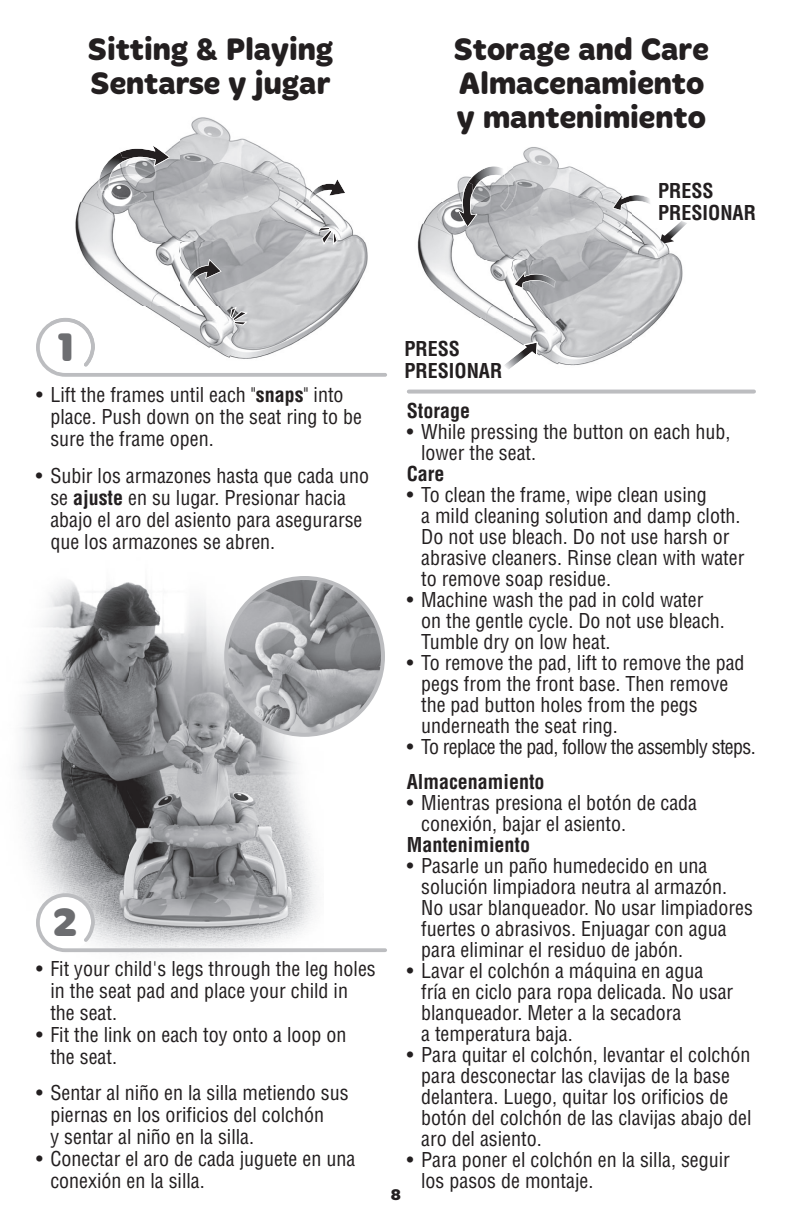
<style>
.page{position:relative;width:792px;height:1224px;background:#fff}
.page>*{position:absolute;margin:0;border:0;box-sizing:border-box;transform-origin:0 0}
.t1{font:700 41px "Merge Pro";color:#6c6d70}
.t2{font:700 32px/34px "Merge Pro";color:#231f20}
.t3{font:condensed 20px/21px "Helvetica LT Std";color:#231f20}
.t4{font:700 condensed 20px/22px "Helvetica LT Std";color:#231f20}
.t5{font:condensed 20px "Helvetica LT Std";letter-spacing:-.03em;color:#231f20}
.t6{font:700 16px "Merge Pro";color:#231f20}
.s1{font-weight:700}
</style>
<div class="page">
<img style="left:19px;top:576px;width:303px;height:315px">
<svg style="left:36px;top:891px;width:351px;height:63px"></svg>
<img style="left:75px;top:117px;width:293px;height:189px">
<img style="left:100px;top:156px;width:70px;height:50px">
<img style="left:99px;top:152px;width:34px;height:40px">
<img style="left:120px;top:145px;width:49px;height:21px">
<img style="left:309px;top:178px;width:37px;height:25px">
<img style="left:187px;top:259px;width:35px;height:32px">
<svg style="left:36px;top:306px;width:351px;height:71px"></svg>
<svg style="left:316px;top:226px;width:22px;height:20px"></svg>
<img style="left:417px;top:147px;width:266px;height:219px">
<img style="left:659px;top:220px;width:24px;height:25px">
<img style="left:660px;top:221px;width:27px;height:23px">
<img style="left:502px;top:342px;width:36px;height:27px">
<img style="left:467px;top:168px;width:50px;height:59px">
<img style="left:468px;top:166px;width:36px;height:28px">
<img style="left:458px;top:182px;width:19px;height:44px">
<img style="left:613px;top:193px;width:40px;height:18px">
<img style="left:514px;top:271px;width:42px;height:17px">
<img style="left:407px;top:389px;width:349px;height:5px">
<svg style="left:409px;top:390px;width:345px;height:4px"></svg>
<img style="left:226px;top:578px;width:157px;height:157px;border-radius:50%">
<div style="left:224px;top:576px;width:161px;height:161px;border:4px solid #bcbdc0;border-radius:50%"></div>
<h2 class="t2" style="left:88px;top:34px;width:247px">Sitting &amp; Playing<br>Sentarse y jugar</h2>
<h2 class="t2" style="left:454px;top:34px;width:257px">Storage and Care<br>Almacenamiento y mantenimiento</h2>
<p class="t4" style="left:658px;top:182px;width:99px">PRESS<br>PRESIONAR</p>
<h1 class="t1" style="left:57px;top:331px;width:19px">1</h1>
<p class="t3" style="left:50px;top:386px;width:313px;line-height:22px;text-indent:-14px">• Lift the frames until each "<span class="s1">snaps</span>" into place. Push down on the seat ring to be sure the frame open.</p>
<p class="t3" style="left:50px;top:466px;width:320px;line-height:22px;text-indent:-14px">• Subir los armazones hasta que cada uno se <span class="s1">ajuste</span> en su lugar. Presionar hacia abajo el aro del asiento para asegurarse que los armazones se abren.</p>
<h1 class="t1" style="left:53px;top:907px;width:26px">2</h1>
<p class="t3" style="left:50px;top:960px;width:327px;line-height:22px;text-indent:-14px">• Fit your child's legs through the leg holes in the seat pad and place your child in the seat.</p>
<p class="t3" style="left:50px;top:1026px;width:298px;line-height:22px;text-indent:-14px">• Fit the link on each toy onto a loop on the seat.</p>
<p class="t3" style="left:50px;top:1084px;width:300px;line-height:22px;text-indent:-14px">• Sentar al niño en la silla metiendo sus piernas en los orificios del colchón<br>y sentar al niño en la silla.</p>
<p class="t3" style="left:50px;top:1150px;width:306px;line-height:22px;text-indent:-14px">• Conectar el aro de cada juguete en una conexión en la silla.</p>
<p class="t4" style="left:405px;top:340px;width:99px">PRESS<br>PRESIONAR</p>
<p class="t4" style="left:407px;top:401px;width:65px">Storage</p>
<p class="t3" style="left:421px;top:423px;width:311px;text-indent:-14px">• While pressing the button on each hub, lower the seat.</p>
<p class="t4" style="left:407px;top:464px;width:39px">Care</p>
<p class="t3" style="left:421px;top:486px;width:325px;text-indent:-14px">• To clean the frame, wipe clean using<br>a mild cleaning solution and damp cloth.<br>Do not use bleach. Do not use harsh or abrasive cleaners. Rinse clean with water to remove soap residue.</p>
<p class="t3" style="left:421px;top:591px;width:305px;text-indent:-14px">• Machine wash the pad in cold water on the gentle cycle. Do not use bleach.<br>Tumble dry on low heat.</p>
<p class="t3" style="left:421px;top:654px;width:325px;text-indent:-14px">• To remove the pad, lift to remove the pad pegs from the front base. Then remove the pad button holes from the pegs underneath the seat ring.</p>
<p class="t5" style="left:407px;top:739px;width:351px">• To replace the pad, follow the assembly steps.</p>
<p class="t4" style="left:407px;top:773px;width:139px">Almacenamiento</p>
<p class="t3" style="left:421px;top:794px;width:278px;text-indent:-14px">• Mientras presiona el botón de cada conexión, bajar el asiento.</p>
<p class="t4" style="left:407px;top:836px;width:125px">Mantenimiento</p>
<p class="t3" style="left:421px;top:857px;width:333px;text-indent:-14px">• Pasarle un paño humedecido en una solución limpiadora neutra al armazón.<br>No usar blanqueador. No usar limpiadores fuertes o abrasivos. Enjuagar con agua para eliminar el residuo de jabón.</p>
<p class="t3" style="left:421px;top:962px;width:314px;text-indent:-14px">• Lavar el colchón a máquina en agua fría en ciclo para ropa delicada. No usar blanqueador. Meter a la secadora<br>a temperatura baja.</p>
<p class="t3" style="left:421px;top:1046px;width:332px;text-indent:-14px">• Para quitar el colchón, levantar el colchón para desconectar las clavijas de la base delantera. Luego, quitar los orificios de botón del colchón de las clavijas abajo del aro del asiento.</p>
<p class="t3" style="left:421px;top:1151px;width:310px;text-indent:-14px">• Para poner el colchón en la silla, seguir los pasos de montaje.</p>
<p class="t6" style="left:391px;top:1189px;width:12px">8</p>
</div>
